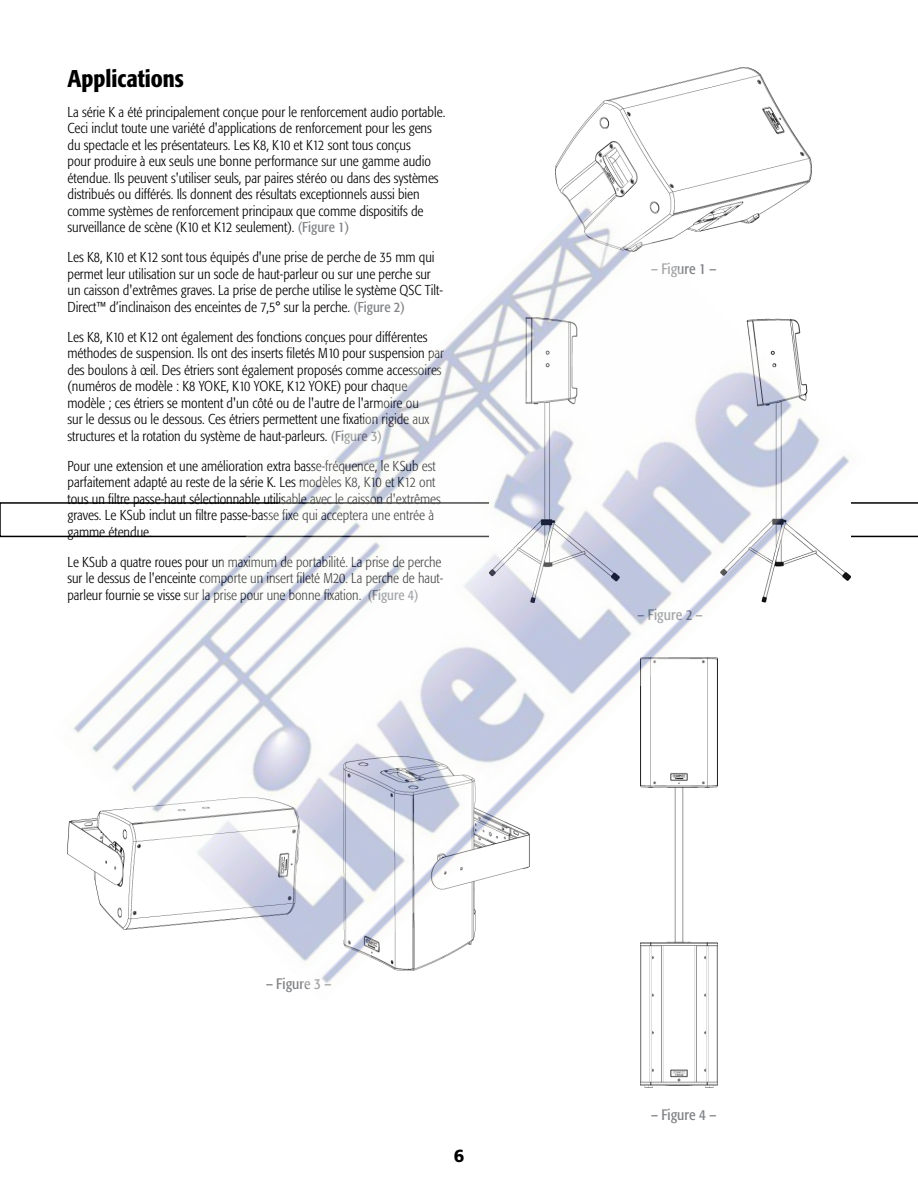
<style>
.page{position:relative;width:918px;height:1188px;background:#fff}
.page>*{position:absolute;margin:0;border:0;box-sizing:border-box;transform-origin:0 0}
.t1{font:500 condensed 24px "Formata";color:#000}
.t2{font:500 18px "Formata";color:#000}
.t3{font:condensed 15px "Formata";color:#808285}
.t4{font:300 condensed 14.25px/16.5px "Formata";color:#000}
.s1{font-weight:400;color:#808285}
</style>
<div class="page">
<svg style="left:0;top:502px;width:918px;height:35px"></svg>
<img style="left:556px;top:68px;width:255px;height:119px">
<img style="left:641px;top:1001px;width:77px;height:86px">
<img style="left:52px;top:187px;width:814px;height:814px">
<h1 class="t1" style="left:68px;top:63px;width:118px">Applications</h1>
<p class="t4" style="left:68px;top:103px;width:379px">La série K a été principalement conçue pour le renforcement audio portable.<br>Ceci inclut toute une variété d'applications de renforcement pour les gens du spectacle et les présentateurs. Les K8, K10 et K12 sont tous conçus<br>pour produire à eux seuls une bonne performance sur une gamme audio étendue. Ils peuvent s'utiliser seuls, par paires stéréo ou dans des systèmes distribués ou différés. Ils donnent des résultats exceptionnels aussi bien comme systèmes de renforcement principaux que comme dispositifs de surveillance de scène (K10 et K12 seulement). <span class="s1">(Figure 1)</span></p>
<p class="t4" style="left:68px;top:249px;width:377px">Les K8, K10 et K12 sont tous équipés d'une prise de perche de 35 mm qui permet leur utilisation sur un socle de haut-parleur ou sur une perche sur un caisson d'extrêmes graves. La prise de perche utilise le système QSC Tilt-Direct™ d’inclinaison des enceintes de 7,5° sur la perche. <span class="s1">(Figure 2)</span></p>
<p class="t4" style="left:68px;top:328px;width:378px">Les K8, K10 et K12 ont également des fonctions conçues pour différentes méthodes de suspension. Ils ont des inserts filetés M10 pour suspension par des boulons à œil. Des étriers sont également proposés comme accessoires (numéros de modèle : K8 YOKE, K10 YOKE, K12 YOKE) pour chaque modèle ; ces étriers se montent d'un côté ou de l'autre de l'armoire ou<br>sur le dessus ou le dessous. Ces étriers permettent une fixation rigide aux structures et la rotation du système de haut-parleurs. <span class="s1">(Figure 3)</span></p>
<p class="t4" style="left:68px;top:457px;width:375px">Pour une extension et une amélioration extra basse-fréquence, le KSub est parfaitement adapté au reste de la série K. Les modèles K8, K10 et K12 ont tous un filtre passe-haut sélectionnable utilisable avec le caisson d'extrêmes graves. Le KSub inclut un filtre passe-basse fixe qui acceptera une entrée à gamme étendue.</p>
<p class="t4" style="left:68px;top:553px;width:377px">Le KSub a quatre roues pour un maximum de portabilité. La prise de perche sur le dessus de l'enceinte comporte un insert fileté M20. La perche de haut&shy;parleur fournie se visse sur la prise pour une bonne fixation. <span class="s1">(Figure 4)</span></p>
<p class="t3" style="left:266px;top:975px;width:67px">– Figure 3 –</p>
<p class="t2" style="left:454px;top:1144px;width:12px">6</p>
<p class="t3" style="left:651px;top:260px;width:67px">– Figure 1 –</p>
<p class="t3" style="left:638px;top:606px;width:67px">– Figure 2 –</p>
<p class="t3" style="left:651px;top:1106px;width:67px">– Figure 4 –</p>
</div>
